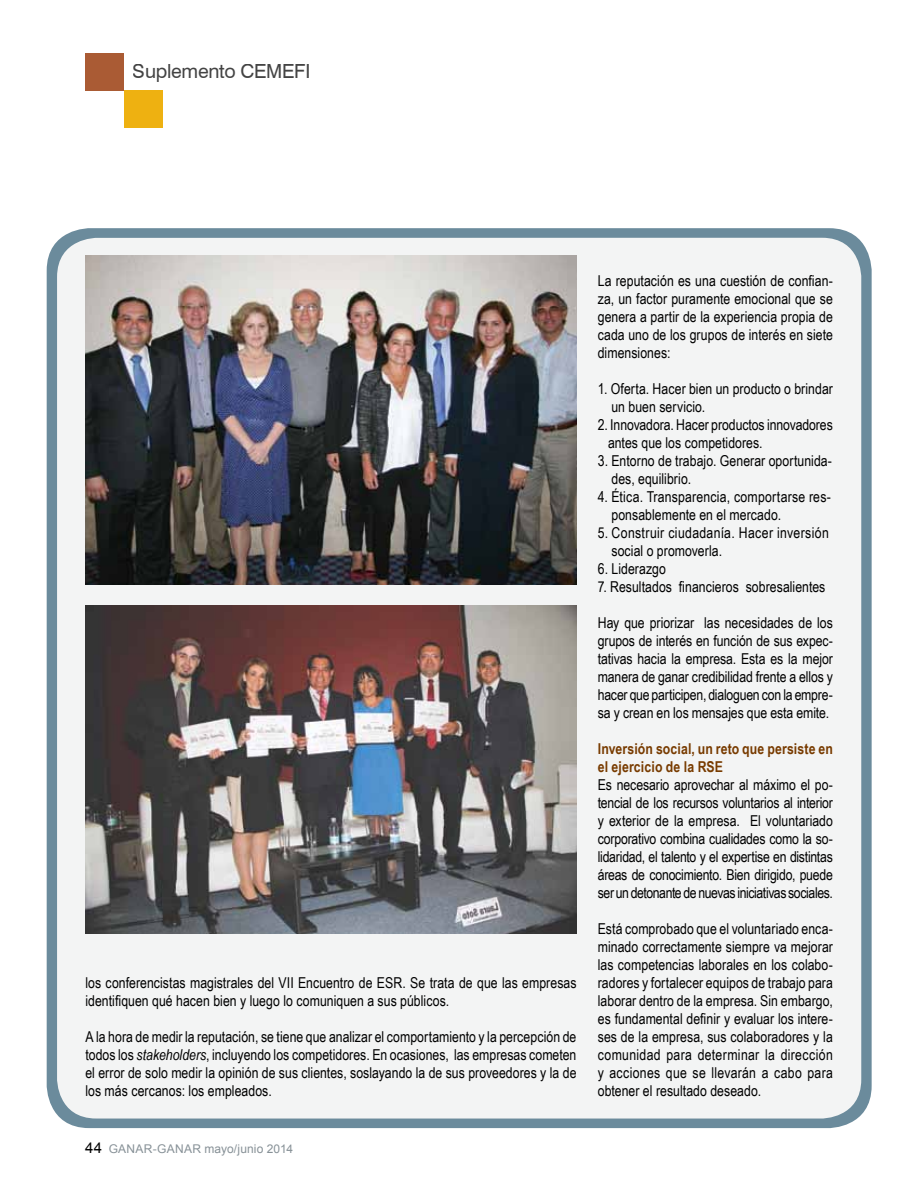
<style>
.page{position:relative;width:918px;height:1188px;background:#fff}
.page>*{position:absolute;margin:0;border:0;box-sizing:border-box;transform-origin:0 0}
.t1{font:19.5px "Swiss 721 BT";letter-spacing:-.015em;color:#000}
.t2{font:15px/18px "Arial Narrow";color:#000}
.t3{font:15px/18px "Arial Narrow";letter-spacing:.02em;color:#000}
.t4{font:700 15px/18px "Arial Narrow";letter-spacing:.01em;color:#783b00}
.t5{font:12px "Arial";letter-spacing:.015em;color:#879197}
.s1{font-style:italic}
.s2{font-size:15px;color:#000}
</style>
<div class="page">
<div style="left:124px;top:91px;width:39px;height:37px;background:#eeb111"></div>
<div style="left:85px;top:53px;width:39px;height:38px;background:#aa5b34"></div>
<div style="left:47px;top:228px;width:825px;height:900px;background:#6b8b9c;border-radius:43px"></div>
<div style="left:57px;top:238px;width:804px;height:881px;background:#f3f4f4;border-radius:39px"></div>
<img style="left:85px;top:605px;width:491px;height:329px">
<img style="left:85px;top:256px;width:492px;height:328px">
<h1 class="t1" style="left:133px;top:60px;width:179px">Suplemento CEMEFI</h1>
<p class="t2" style="left:85px;top:973px;width:493px">los conferencistas magistrales del VII Encuentro de ESR. Se trata de que las empresas identifiquen qué hacen bien y luego lo comuniquen a sus públicos.</p>
<p class="t2" style="left:85px;top:1027px;width:493px;text-align:justify">A la hora de medir la reputación, se tiene que analizar el comportamiento y la percepción de todos los <span class="s1">stakeholders</span>, incluyendo los competidores. En ocasiones, las empresas cometen el error de solo medir la opinión de sus clientes, soslayando la de sus proveedores y la de los más cercanos: los empleados.</p>
<p class="t5" style="left:85px;top:1141px;width:210px"><span class="s2">44</span> GANAR-GANAR mayo/junio 2014</p>
<p class="t2" style="left:598px;top:271px;width:237px;text-align:justify">La reputación es una cuestión de confian&shy;za, un factor puramente emocional que se genera a partir de la experiencia propia de cada uno de los grupos de interés en siete dimensiones:</p>
<p class="t2" style="left:611px;top:379px;width:223px;text-indent:-14px">1. Oferta. Hacer bien un producto o brindar un buen servicio.</p>
<p class="t2" style="left:608px;top:415px;width:226px;text-indent:-10px">2. Innovadora. Hacer productos innovadores antes que los competidores.</p>
<p class="t2" style="left:611px;top:451px;width:222px;text-indent:-14px">3. Entorno de trabajo. Generar oportunida&shy;des, equilibrio.</p>
<p class="t2" style="left:611px;top:487px;width:221px;text-indent:-14px">4. Ética. Transparencia, comportarse res&shy;ponsablemente en el mercado.</p>
<p class="t3" style="left:611px;top:523px;width:219px;text-indent:-14px">5. Construir ciudadanía. Hacer inversión social o promoverla.</p>
<p class="t2" style="left:598px;top:559px;width:70px">6. Liderazgo</p>
<p class="t2" style="left:598px;top:577px;width:229px">7. Resultados financieros sobresalientes</p>
<p class="t2" style="left:598px;top:613px;width:237px;text-align:justify">Hay que priorizar las necesidades de los grupos de interés en función de sus expec&shy;tativas hacia la empresa. Esta es la mejor manera de ganar credibilidad frente a ellos y hacer que participen, dialoguen con la empre&shy;sa y crean en los mensajes que esta emite.</p>
<p class="t4" style="left:598px;top:739px;width:237px">Inversión social, un reto que persiste en el ejercicio de la RSE</p>
<p class="t2" style="left:598px;top:775px;width:237px;text-align:justify">Es necesario aprovechar al máximo el po&shy;tencial de los recursos voluntarios al interior y exterior de la empresa. El voluntariado corporativo combina cualidades como la so&shy;lidaridad, el talento y el expertise en distintas áreas de conocimiento. Bien dirigido, puede ser un detonante de nuevas iniciativas sociales.</p>
<p class="t2" style="left:598px;top:919px;width:237px;text-align:justify">Está comprobado que el voluntariado enca&shy;minado correctamente siempre va mejorar las competencias laborales en los colabo&shy;radores y fortalecer equipos de trabajo para laborar dentro de la empresa. Sin embargo, es fundamental definir y evaluar los intere&shy;ses de la empresa, sus colaboradores y la comunidad para determinar la dirección y acciones que se llevarán a cabo para obtener el resultado deseado.</p>
</div>
